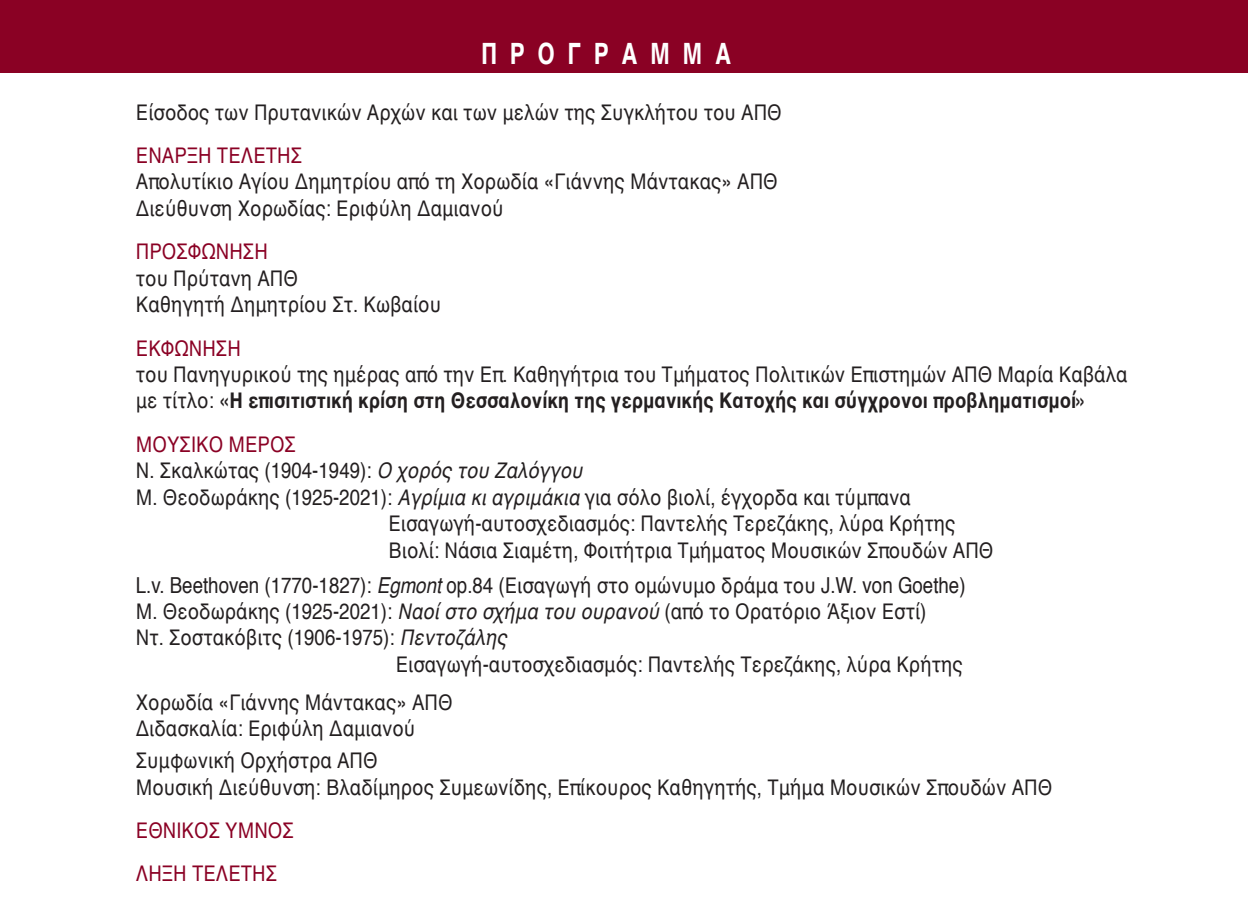
<style>
.page{position:relative;width:1248px;height:908px;background:#fff}
.page>*{position:absolute;margin:0;border:0;box-sizing:border-box;transform-origin:0 0}
.t1{font:700 30px "Helvetica";letter-spacing:.555em;color:#fff;scale:.75 1}
.t2{font:22px/26.4px "Helvetica";color:#231f20;scale:.85 1}
.t3{font:22px/43.4px "Helvetica";color:#8a0124;scale:.85 1}
.s1{font-weight:700}
.s2{font-style:italic}
</style>
<div class="page">
<div style="left:0;top:0;width:1247px;height:73px;background:#8a0124"></div>
<h1 class="t1" style="left:481px;top:41px;width:335px">ΠΡΟΓΡΑΜΜΑ</h1>
<p class="t2" style="left:136px;top:100px;width:761px">Είσοδος των Πρυτανικών Αρχών και των μελών της Συγκλήτου του ΑΠΘ</p>
<p class="t3" style="left:136px;top:135px;width:197px">ΕΝΑΡΞΗ ΤΕΛΕΤΗΣ</p>
<p class="t2" style="left:136px;top:170px;width:756px">Απολυτίκιο Αγίου Δημητρίου από τη Χορωδία «Γιάννης Μάντακας» ΑΠΘ<br>Διεύθυνση Χορωδίας: Εριφύλη Δαμιανού</p>
<p class="t3" style="left:136px;top:231px;width:157px">ΠΡΟΣΦΩΝΗΣΗ</p>
<p class="t2" style="left:136px;top:266px;width:360px">του Πρύτανη ΑΠΘ<br>Καθηγητή Δημητρίου Στ. Κωβαίου</p>
<p class="t3" style="left:136px;top:328px;width:125px">ΕΚΦΩΝΗΣΗ</p>
<p class="t2" style="left:136px;top:363px;width:1167px">του Πανηγυρικού της ημέρας από την Επ. Καθηγήτρια του Τμήματος Πολιτικών Επιστημών ΑΠΘ Μαρία Καβάλα με τίτλο: <span class="s1">«Η επισιτιστική κρίση στη Θεσσαλονίκη της γερμανικής Κατοχής και σύγχρονοι προβληματισμοί»</span></p>
<p class="t3" style="left:136px;top:424px;width:190px">ΜΟΥΣΙΚΟ ΜΕΡΟΣ</p>
<p class="t2" style="left:136px;top:459px;width:527px">Ν. Σκαλκώτας (1904-1949): <span class="s2">Ο χορός του Ζαλόγγου</span></p>
<p class="t2" style="left:136px;top:485px;width:913px">Μ. Θεοδωράκης (1925-2021): <span class="s2">Αγρίμια κι αγριμάκια</span> για σόλο βιολί, έγχορδα και τύμπανα</p>
<p class="t2" style="left:388px;top:512px;width:668px">Εισαγωγή-αυτοσχεδιασμός: Παντελής Τερεζάκης, λύρα Κρήτης</p>
<p class="t2" style="left:388px;top:538px;width:713px">Βιολί: Νάσια Σιαμέτη, Φοιτήτρια Τμήματος Μουσικών Σπουδών ΑΠΘ</p>
<p class="t2" style="left:136px;top:573px;width:977px">L.v. Beethoven (1770-1827): <span class="s2">Egmont</span> op.84 (Εισαγωγή στο ομώνυμο δράμα του J.W. von Goethe)</p>
<p class="t2" style="left:136px;top:599px;width:931px">Μ. Θεοδωράκης (1925-2021): <span class="s2">Ναοί στο σχήμα του ουρανού</span> (από το Ορατόριο Άξιον Εστί)</p>
<p class="t2" style="left:136px;top:626px;width:438px">Ντ. Σοστακόβιτς (1906-1975): <span class="s2">Πεντοζάλης</span></p>
<p class="t2" style="left:396px;top:652px;width:668px">Εισαγωγή-αυτοσχεδιασμός: Παντελής Τερεζάκης, λύρα Κρήτης</p>
<p class="t2" style="left:136px;top:690px;width:374px">Χορωδία «Γιάννης Μάντακας» ΑΠΘ<br>Διδασκαλία: Εριφύλη Δαμιανού</p>
<p class="t2" style="left:136px;top:748px;width:1079px">Συμφωνική Ορχήστρα ΑΠΘ<br>Μουσική Διεύθυνση: Βλαδίμηρος Συμεωνίδης, Επίκουρος Καθηγητής, Τμήμα Μουσικών Σπουδών ΑΠΘ</p>
<p class="t3" style="left:136px;top:810px;width:187px">ΕΘΝΙΚΟΣ ΥΜΝΟΣ<br>ΛΗΞΗ ΤΕΛΕΤΗΣ</p>
</div>
